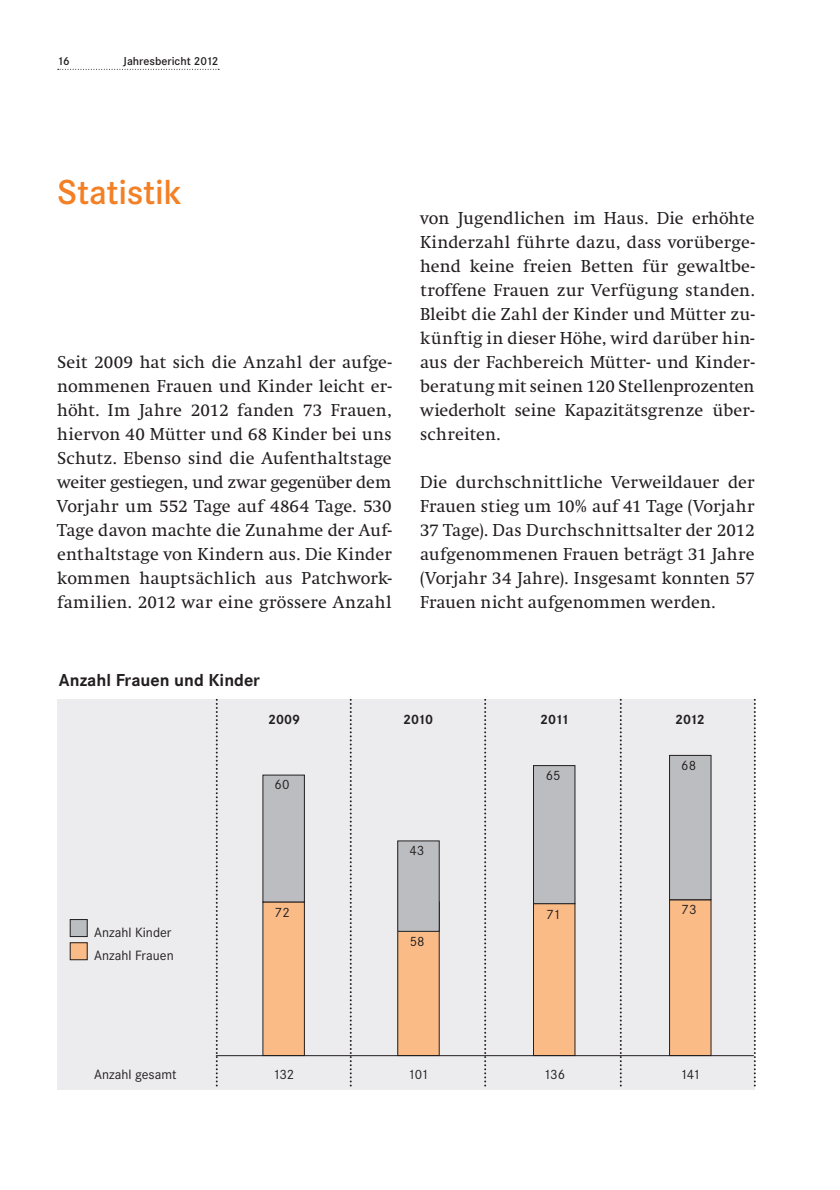
<style>
.page{position:relative;width:840px;height:1190px;background:#fff}
.page>*{position:absolute;margin:0;border:0;box-sizing:border-box;transform-origin:0 0}
.t1{font:600 36px "Corporate S";letter-spacing:-.01em;color:#f48026}
.t2{font:18px/24px "Swift";letter-spacing:.005em;color:#231f20;text-align:justify}
.t3{font:700 18px "Corporate S";color:#231f20}
.t4{font:14px/23.2px "Corporate S";color:#231f20}
.t5{font:700 14px "Corporate S";letter-spacing:-.025em;color:#231f20}
.t6{font:600 12px "Corporate S";color:#231f20}
</style>
<div class="page">
<svg style="left:58px;top:69px;width:161px;height:1px"></svg>
<div style="left:57px;top:699px;width:697px;height:391px;background:#ececee"></div>
<svg style="left:350px;top:700px;width:2px;height:387px"></svg>
<svg style="left:216px;top:700px;width:2px;height:387px"></svg>
<svg style="left:484px;top:700px;width:2px;height:387px"></svg>
<svg style="left:620px;top:700px;width:2px;height:387px"></svg>
<svg style="left:754px;top:700px;width:2px;height:388px"></svg>
<div style="left:70px;top:920px;width:17px;height:17px;background:#bcbdc0"></div>
<div style="left:70px;top:919px;width:18px;height:18px;border:1px solid #231f20"></div>
<div style="left:70px;top:943px;width:17px;height:17px;background:#fbbb87"></div>
<div style="left:70px;top:942px;width:18px;height:18px;border:1px solid #231f20"></div>
<div style="left:670px;top:900px;width:41px;height:156px;background:#fbbb87"></div>
<div style="left:669px;top:900px;width:42px;height:156px;border:1px solid #231f20"></div>
<div style="left:670px;top:755px;width:41px;height:145px;background:#bcbdc0"></div>
<div style="left:669px;top:755px;width:42px;height:145px;border:1px solid #231f20"></div>
<div style="left:534px;top:904px;width:41px;height:152px;background:#fbbb87"></div>
<div style="left:533px;top:903px;width:42px;height:153px;border:1px solid #231f20"></div>
<div style="left:534px;top:766px;width:41px;height:138px;background:#bcbdc0"></div>
<div style="left:533px;top:765px;width:42px;height:139px;border:1px solid #231f20"></div>
<div style="left:263px;top:902px;width:41px;height:154px;background:#fbbb87"></div>
<div style="left:263px;top:902px;width:42px;height:154px;border:1px solid #231f20"></div>
<div style="left:263px;top:775px;width:41px;height:127px;background:#bcbdc0"></div>
<div style="left:263px;top:775px;width:42px;height:127px;border:1px solid #231f20"></div>
<div style="left:398px;top:902px;width:41px;height:154px;background:#fbbb87"></div>
<div style="left:397px;top:902px;width:43px;height:154px;border:1px solid #231f20"></div>
<div style="left:398px;top:841px;width:41px;height:90px;background:#bcbdc0"></div>
<div style="left:397px;top:841px;width:43px;height:91px;border:1px solid #231f20"></div>
<hr style="left:216px;top:1055px;width:537px;height:1px;background:#231f20">
<p class="t6" style="left:57px;top:57px;width:14px">16</p>
<p class="t6" style="left:123px;top:57px;width:97px">Jahresbericht 2012</p>
<h1 class="t1" style="left:57px;top:180px;width:126px">Statistik</h1>
<p class="t2" style="left:57px;top:352px;width:336px">Seit 2009 hat sich die Anzahl der aufge&shy;nommenen Frauen und Kinder leicht er&shy;höht. Im Jahre 2012 fanden 73 Frauen, hiervon 40 Mütter und 68 Kinder bei uns Schutz. Ebenso sind die Aufenthaltstage weiter gestiegen, und zwar gegenüber dem Vorjahr um 552 Tage auf 4864 Tage. 530<br>Tage davon machte die Zunahme der Auf&shy;enthaltstage von Kindern aus. Die Kinder kommen hauptsächlich aus Patchwork&shy;familien. 2012 war eine grös sere Anzahl</p>
<p class="t3" style="left:59px;top:674px;width:203px">Anzahl Frauen und Kinder</p>
<p class="t2" style="left:420px;top:208px;width:336px">von Jugendlichen im Haus. Die erhöhte Kinderzahl führte dazu, dass vorüberge&shy;hend keine freien Betten für gewaltbe&shy;troffene Frauen zur Verfügung standen.<br>Bleibt die Zahl der Kinder und Mütter zu&shy;künftig in dieser Höhe, wird darüber hin&shy;aus der Fachbereich Mütter- und Kinder&shy;beratung mit seinen 120 Stellenprozenten wiederholt seine Kapazitätsgrenze über&shy;schreiten.</p>
<p class="t2" style="left:420px;top:472px;width:336px">Die durchschnittliche Verweildauer der Frauen stieg um 10% auf 41 Tage (Vorjahr 37 Tage). Das Durchschnittsalter der 2012 aufgenommenen Frauen beträgt 31 Jahre (Vorjahr 34 Jahre). Insgesamt konnten 57<br>Frauen nicht aufgenommen werden.</p>
<p class="t4" style="left:94px;top:922px;width:81px">Anzahl Kinder<br>Anzahl Frauen</p>
<p class="t4" style="left:94px;top:1064px;width:84px">Anzahl gesamt</p>
<p class="t5" style="left:268px;top:714px;width:33px">2009</p>
<p class="t5" style="left:403px;top:714px;width:32px">2010</p>
<p class="t5" style="left:540px;top:714px;width:31px">2011</p>
<p class="t4" style="left:275px;top:774px;width:16px">60</p>
<p class="t4" style="left:275px;top:902px;width:16px">72</p>
<p class="t4" style="left:410px;top:840px;width:16px">43</p>
<p class="t4" style="left:410px;top:931px;width:16px">58</p>
<p class="t4" style="left:546px;top:765px;width:16px">65</p>
<p class="t4" style="left:547px;top:904px;width:15px">71</p>
<p class="t4" style="left:273px;top:1064px;width:23px">132</p>
<p class="t4" style="left:544px;top:1064px;width:23px">136</p>
<p class="t4" style="left:408px;top:1064px;width:22px">101</p>
<p class="t5" style="left:675px;top:714px;width:31px">2012</p>
<p class="t4" style="left:681px;top:755px;width:16px">68</p>
<p class="t4" style="left:682px;top:899px;width:16px">73</p>
<p class="t4" style="left:680px;top:1064px;width:22px">141</p>
</div>
